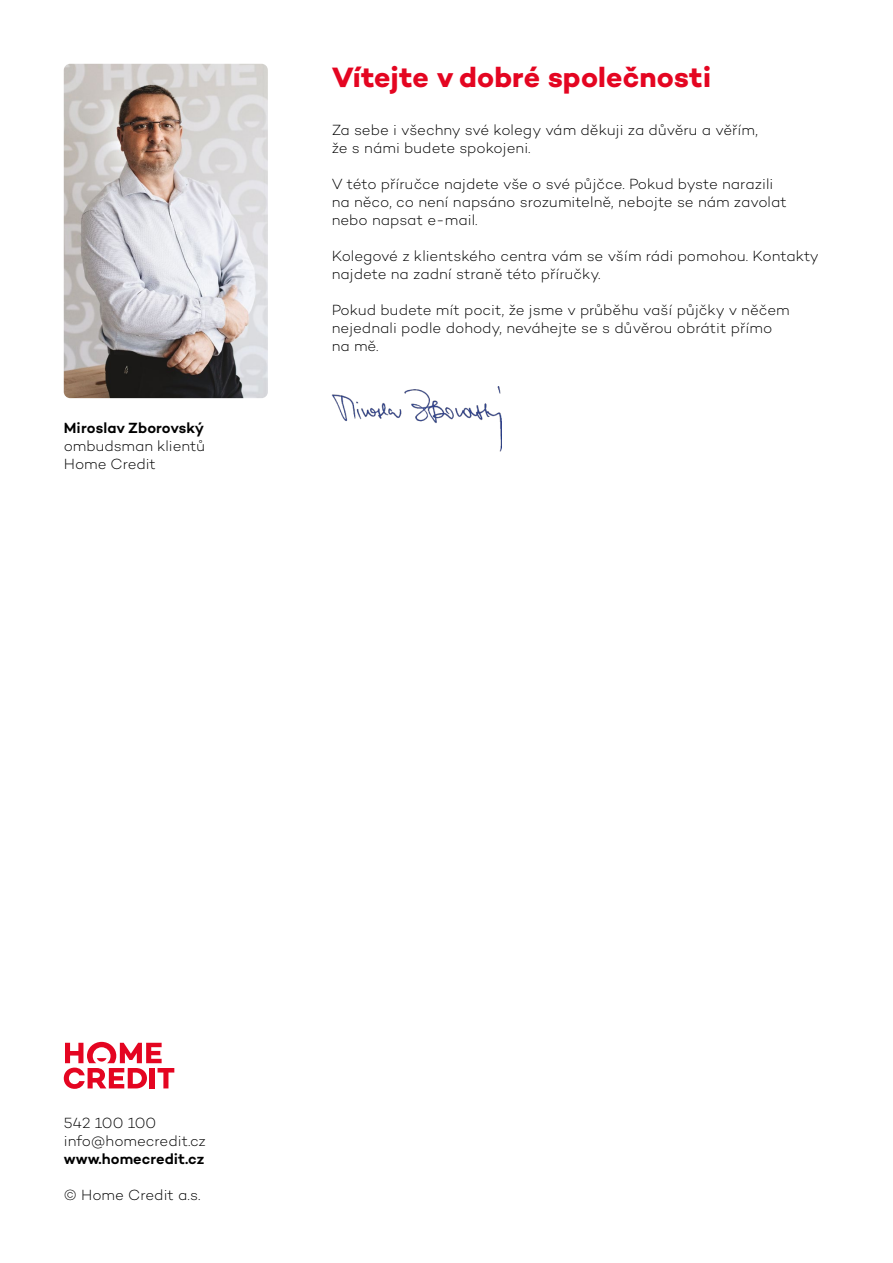
<style>
.page{position:relative;width:893px;height:1263px;background:#fff}
.page>*{position:absolute;margin:0;border:0;box-sizing:border-box;transform-origin:0 0}
.t1{font:700 28.5px "Campton";letter-spacing:.005em;color:#e40521}
.t2{font:300 15px/18px "Campton";color:#000}
.t3{font:600 15px "Campton";letter-spacing:.005em;color:#000}
</style>
<div class="page">
<img style="left:332px;top:387px;width:170px;height:64px">
<img style="left:64px;top:64px;width:204px;height:334px">
<svg style="left:64px;top:1042px;width:110px;height:47px"></svg>
<p class="t3" style="left:64px;top:418px;width:142px">Miroslav Zborovský</p>
<p class="t2" style="left:64px;top:437px;width:143px">ombudsman klientů<br>Home Credit</p>
<h1 class="t1" style="left:332px;top:59px;width:381px">Vítejte v dobré společnosti</h1>
<p class="t2" style="left:332px;top:121px;width:428px">Za sebe i všechny své kolegy vám děkuji za důvěru a věřím, že s námi budete spokojeni.</p>
<p class="t2" style="left:332px;top:175px;width:457px">V této příručce najdete vše o své půjčce. Pokud byste narazili na něco, co není napsáno srozumitelně, nebojte se nám zavolat nebo napsat e-mail.</p>
<p class="t2" style="left:332px;top:247px;width:489px">Kolegové z klientského centra vám se vším rádi pomohou. Kontakty najdete na zadní straně této příručky.</p>
<p class="t2" style="left:332px;top:301px;width:460px">Pokud budete mít pocit, že jsme v průběhu vaší půjčky v něčem nejednali podle dohody, neváhejte se s důvěrou obrátit přímo na mě.</p>
<p class="t2" style="left:64px;top:1114px;width:144px">542 100 100 info@homecredit.cz</p>
<p class="t3" style="left:64px;top:1149px;width:142px">www.homecredit.cz</p>
<p class="t2" style="left:64px;top:1186px;width:138px">© Home Credit a.s.</p>
</div>
